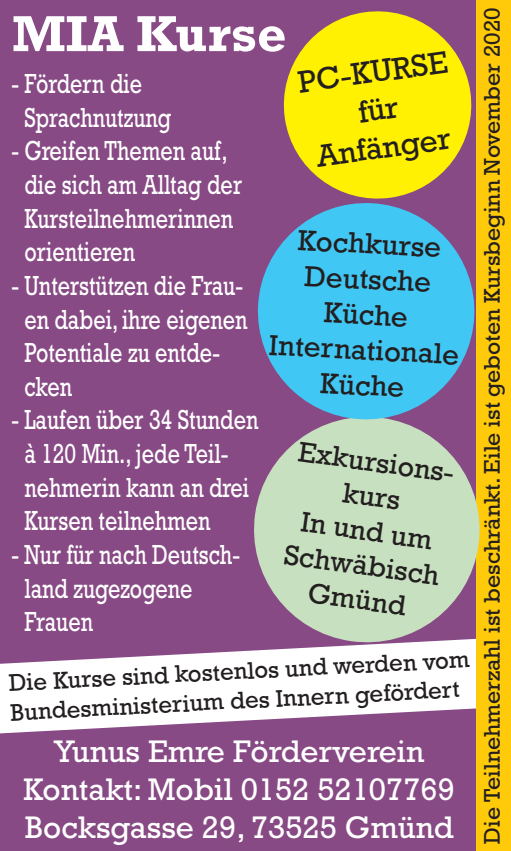
<style>
.page{position:relative;width:511px;height:851px;background:#fff}
.page>*{position:absolute;margin:0;border:0;box-sizing:border-box;transform-origin:0 0}
.t1{font:700 51.2px "Rockwell";color:#fff}
.t2{font:31.6px/38px "Rockwell";color:#fff;text-align:center}
.t3{font:31.6px/38px "Rockwell";color:#231f20;text-align:center}
.t4{font:29.6px/35.2px "Rockwell";color:#231f20;text-align:center}
.t5{font:28.8px/34.4px "Rockwell";color:#231f20;text-align:center}
.t6{font:28px/33.6px "Rockwell";color:#fff;scale:.77 1}
.t7{font:24.4px/29.6px "Rockwell";color:#231f20}
.t8{font:23.2px "Rockwell";color:#231f20}
</style>
<div class="page">
<div style="left:0;top:0;width:510px;height:850px;background:#884a85"></div>
<svg style="left:0;top:649px;width:476px;height:84px;fill:#fff"></svg>
<div style="left:476px;top:0;width:34px;height:850px;background:#feca0a"></div>
<svg style="left:254px;top:422px;width:226px;height:227px;fill:#c7e0bf"></svg>
<svg style="left:283px;top:11px;width:189px;height:188px;fill:#fff101"></svg>
<svg style="left:257px;top:203px;width:218px;height:219px;fill:#40c7f4"></svg>
<h1 class="t1" style="left:12px;top:4px;width:276px">MIA Kurse</h1>
<p class="t3" style="left:295px;top:63px;width:152px;rotate:-8deg">PC-KURSE für<br>Anfänger</p>
<p class="t6" style="left:24px;top:67px;width:192px;text-indent:-13px">- Fördern die<br>Sprachnutzung</p>
<p class="t6" style="left:24px;top:134px;width:284px;text-indent:-13px">- Greifen Themen auf, die sich am Alltag der<br>Kursteilnehmerinnen orientieren</p>
<p class="t6" style="left:24px;top:268px;width:291px;text-indent:-13px">- Unterstützen die Frau&shy;en dabei, ihre eigenen<br>Potentiale zu entde&shy;cken</p>
<p class="t6" style="left:24px;top:403px;width:305px;text-indent:-13px">- Laufen über 34 Stunden à 120 Min., jede Teil&shy;nehmerin kann an drei<br>Kursen teilnehmen</p>
<p class="t6" style="left:24px;top:537px;width:281px;text-indent:-13px">- Nur für nach Deutsch&shy;land zugezogene<br>Frauen</p>
<p class="t4" style="left:275px;top:221px;width:191px;rotate:3deg">Kochkurse<br>Deutsche<br>Küche<br>Internationale<br>Küche</p>
<p class="t5" style="left:301px;top:433px;width:162px;rotate:8deg">Exkursions&shy;kurs<br>In und um<br>Schwäbisch<br>Gmünd</p>
<p class="t7" style="left:8px;top:667px;width:462px;rotate:-3deg">Die Kurse sind kostenlos und werden vom<br>Bundesministerium des Innern gefördert</p>
<p class="t2" style="left:23px;top:732px;width:432px">Yunus Emre Förderverein<br>Kontakt: Mobil 0152 52107769<br>Bocksgasse 29, 73525 Gmünd</p>
<p class="t8" style="left:478px;top:843px;width:837px;rotate:-90deg">Die Teilnehmerzahl ist beschränkt. Eile ist geboten Kursbeginn November 2020</p>
</div>
